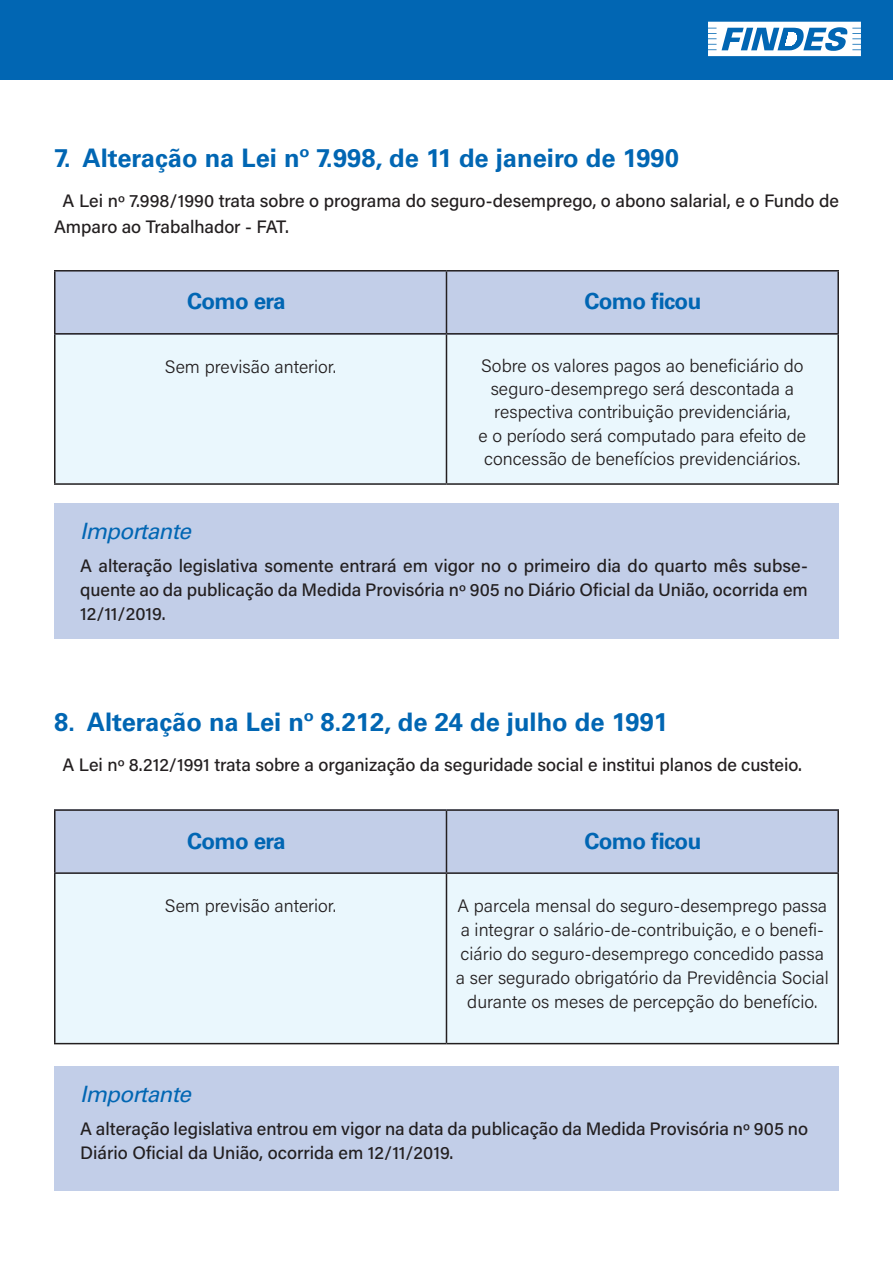
<style>
.page{position:relative;width:893px;height:1263px;background:#fff}
.page>*{position:absolute;margin:0;border:0;box-sizing:border-box;transform-origin:0 0}
.t1{font:700 25.5px "Univers LT Std";color:#0166b3}
.t2{font:700 22.5px "Univers LT Std";letter-spacing:-.03em;color:#0166b3}
.t3{font:italic 22.5px "Univers LT Std";letter-spacing:-.03em;color:#0166b3}
.t4{font:500 18px/24px "Acumin Pro";letter-spacing:-.005em;color:#231f20}
.t5{font:300 18px/23.2px "Acumin Pro";color:#231f20;text-align:center}
</style>
<div class="page">
<div style="left:0;top:0;width:893px;height:80px;background:#0166b3"></div>
<svg style="left:708px;top:22px;width:153px;height:34px"></svg>
<div style="left:54px;top:503px;width:785px;height:136px;background:#c2cee8"></div>
<div style="left:54px;top:1066px;width:785px;height:125px;background:#c2cee8"></div>
<div style="left:54px;top:334px;width:785px;height:151px;background:#eaf7fd"></div>
<div style="left:54px;top:873px;width:785px;height:171px;background:#eaf7fd"></div>
<div style="left:54px;top:270px;width:785px;height:64px;background:#c2cee8"></div>
<div style="left:54px;top:809px;width:785px;height:64px;background:#c2cee8"></div>
<hr style="left:54px;top:270px;width:392px;height:2px;background:#231f20">
<hr style="left:54px;top:271px;width:2px;height:62px;background:#231f20">
<hr style="left:446px;top:270px;width:393px;height:2px;background:#231f20">
<hr style="left:446px;top:271px;width:1px;height:62px;background:#231f20">
<hr style="left:837px;top:271px;width:2px;height:62px;background:#231f20">
<hr style="left:54px;top:333px;width:392px;height:2px;background:#231f20">
<hr style="left:54px;top:335px;width:2px;height:148px;background:#231f20">
<hr style="left:446px;top:333px;width:393px;height:2px;background:#231f20">
<hr style="left:446px;top:335px;width:1px;height:148px;background:#231f20">
<hr style="left:837px;top:335px;width:2px;height:148px;background:#231f20">
<hr style="left:54px;top:483px;width:392px;height:2px;background:#231f20">
<hr style="left:446px;top:483px;width:393px;height:2px;background:#231f20">
<hr style="left:54px;top:809px;width:392px;height:2px;background:#231f20">
<hr style="left:54px;top:811px;width:2px;height:61px;background:#231f20">
<hr style="left:446px;top:809px;width:393px;height:2px;background:#231f20">
<hr style="left:446px;top:811px;width:1px;height:61px;background:#231f20">
<hr style="left:837px;top:811px;width:2px;height:61px;background:#231f20">
<hr style="left:54px;top:872px;width:392px;height:2px;background:#231f20">
<hr style="left:54px;top:874px;width:2px;height:169px;background:#231f20">
<hr style="left:446px;top:872px;width:393px;height:2px;background:#231f20">
<hr style="left:446px;top:874px;width:1px;height:169px;background:#231f20">
<hr style="left:837px;top:874px;width:2px;height:169px;background:#231f20">
<hr style="left:54px;top:1043px;width:392px;height:1px;background:#231f20">
<hr style="left:446px;top:1043px;width:393px;height:1px;background:#231f20">
<h1 class="t1" style="left:54px;top:143px;width:626px">7. Alteração na Lei nº 7.998, de 11 de janeiro de 1990</h1>
<p class="t4" style="left:54px;top:187px;width:786px;line-height:25.5px;text-indent:8px">A Lei nº 7.998/1990 trata sobre o programa do seguro-desemprego, o abono salarial, e o Fundo de<br>Amparo ao Trabalhador - FAT.</p>
<p class="t2" style="left:187px;top:288px;width:100px">Como era</p>
<p class="t2" style="left:584px;top:288px;width:119px">Como ficou</p>
<p class="t5" style="left:165px;top:354px;width:173px">Sem previsão anterior.</p>
<p class="t5" style="left:479px;top:353px;width:329px">Sobre os valores pagos ao beneficiário do seguro-desemprego será descontada a respectiva contribuição previdenciária,<br>e o período será computado para efeito de concessão de benefícios previdenciários.</p>
<p class="t3" style="left:80px;top:518px;width:112px">Importante</p>
<p class="t4" style="left:80px;top:553px;width:729px;text-align:justify">A alteração legislativa somente entrará em vigor no o primeiro dia do quarto mês subse&shy;quente ao da publicação da Medida Provisória nº 905 no Diário Oficial da União, ocorrida em 12/11/2019.</p>
<h1 class="t1" style="left:54px;top:707px;width:615px">8. Alteração na Lei nº 8.212, de 24 de julho de 1991</h1>
<p class="t4" style="left:63px;top:752px;width:741px">A Lei nº 8.212/1991 trata sobre a organização da seguridade social e institui planos de custeio.</p>
<p class="t2" style="left:187px;top:827px;width:100px">Como era</p>
<p class="t2" style="left:584px;top:827px;width:119px">Como ficou</p>
<p class="t5" style="left:165px;top:893px;width:173px">Sem previsão anterior.</p>
<p class="t5" style="left:456px;top:893px;width:374px;line-height:24px">A parcela mensal do seguro-desemprego passa a integrar o salário-de-contribuição, e o benefi&shy;ciário do seguro-desemprego concedido passa a ser segurado obrigatório da Previdência Social durante os meses de percepção do benefício.</p>
<p class="t3" style="left:80px;top:1081px;width:112px">Importante</p>
<p class="t4" style="left:80px;top:1116px;width:729px">A alteração legislativa entrou em vigor na data da publicação da Medida Provisória nº 905 no<br>Diário Oficial da União, ocorrida em 12/11/2019.</p>
</div>
